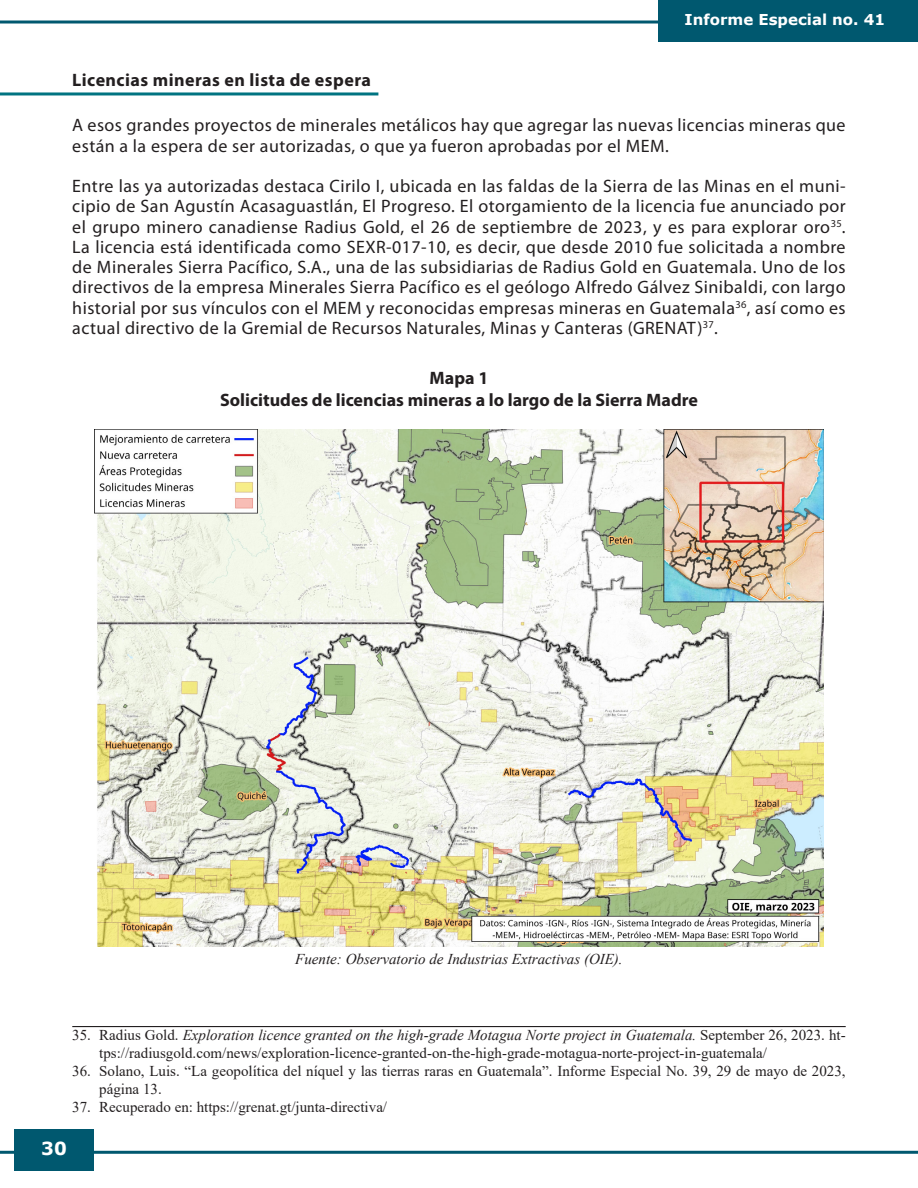
<style>
.page{position:relative;width:918px;height:1188px;background:#fff}
.page>*{position:absolute;margin:0;border:0;box-sizing:border-box;transform-origin:0 0}
.t1{font:18px/20.2px "Myriad Pro";letter-spacing:.025em;color:#231f20}
.t2{font:700 18px "Myriad Pro";color:#231f20}
.t3{font:700 18px "Myriad Pro";letter-spacing:.025em;color:#231f20}
.t4{font:700 18px "Verdana";color:#fff}
.t5{font:15px/18px "Times New Roman";color:#231f20}
.t6{font:italic 15px "Times New Roman";color:#231f20}
.t7{font:700 15px "Verdana";color:#fff}
.s1{font-style:italic}
</style>
<div class="page">
<hr style="left:0;top:1151px;width:918px;height:3px;background:#00586f">
<div style="left:14px;top:1130px;width:80px;height:41px;background:#00586f"></div>
<hr style="left:0;top:21px;width:658px;height:3px;background:#00586f">
<div style="left:658px;top:0;width:260px;height:41px;background:#00586f"></div>
<hr style="left:0;top:92px;width:378px;height:3px;background:#007481">
<img style="left:95px;top:430px;width:728px;height:516px">
<hr style="left:72px;top:1026px;width:774px;height:1px;background:#231f20">
<p class="t7" style="left:685px;top:9px;width:202px">Informe Especial no. 41</p>
<p class="t3" style="left:72px;top:68px;width:300px">Licencias mineras en lista de espera</p>
<p class="t1" style="left:72px;top:115px;width:775px">A esos grandes proyectos de minerales metálicos hay que agregar las nuevas licencias mineras que están a la espera de ser autorizadas, o que ya fueron aprobadas por el MEM.</p>
<p class="t1" style="left:72px;top:176px;width:775px;text-align:justify">Entre las ya autorizadas destaca Cirilo I, ubicada en las faldas de la Sierra de las Minas en el muni&shy;cipio de San Agustín Acasaguastlán, El Progreso. El otorgamiento de la licencia fue anunciado por el grupo minero canadiense Radius Gold, el 26 de septiembre de 2023, y es para explorar oro<sup>35</sup>.<br>La licencia está identificada como SEXR-017-10, es decir, que desde 2010 fue solicitada a nombre de Minerales Sierra Pacífico, S.A., una de las subsidiarias de Radius Gold en Guatemala. Uno de los directivos de la empresa Minerales Sierra Pacífico es el geólogo Alfredo Gálvez Sinibaldi, con largo historial por sus vínculos con el MEM y reconocidas empresas mineras en Guatemala<sup>36</sup>, así como es actual directivo de la Gremial de Recursos Naturales, Minas y Canteras (GRENAT)<sup>37</sup>.</p>
<p class="t2" style="left:430px;top:366px;width:60px">Mapa 1</p>
<p class="t2" style="left:220px;top:388px;width:479px">Solicitudes de licencias mineras a lo largo de la Sierra Madre</p>
<p class="t6" style="left:295px;top:949px;width:329px">Fuente: Observatorio de Industrias Extractivas (OIE).</p>
<p class="t5" style="left:99px;top:1025px;width:748px;text-indent:-27px">35. Radius Gold. <span class="s1">Exploration licence granted on the high-grade Motagua Norte project in Guatemala.</span> September 26, 2023. ht&shy;tps://radiusgold.com/news/exploration-licence-granted-on-the-high-grade-motagua-norte-project-in-guatemala/</p>
<p class="t5" style="left:99px;top:1061px;width:748px;text-indent:-27px">36. Solano, Luis. “La geopolítica del níquel y las tierras raras en Guatemala”. Informe Especial No. 39, 29 de mayo de 2023, página 13.</p>
<p class="t5" style="left:72px;top:1097px;width:316px">37. Recuperado en: https://grenat.gt/junta-directiva/</p>
<p class="t4" style="left:41px;top:1136px;width:27px">30</p>
</div>
